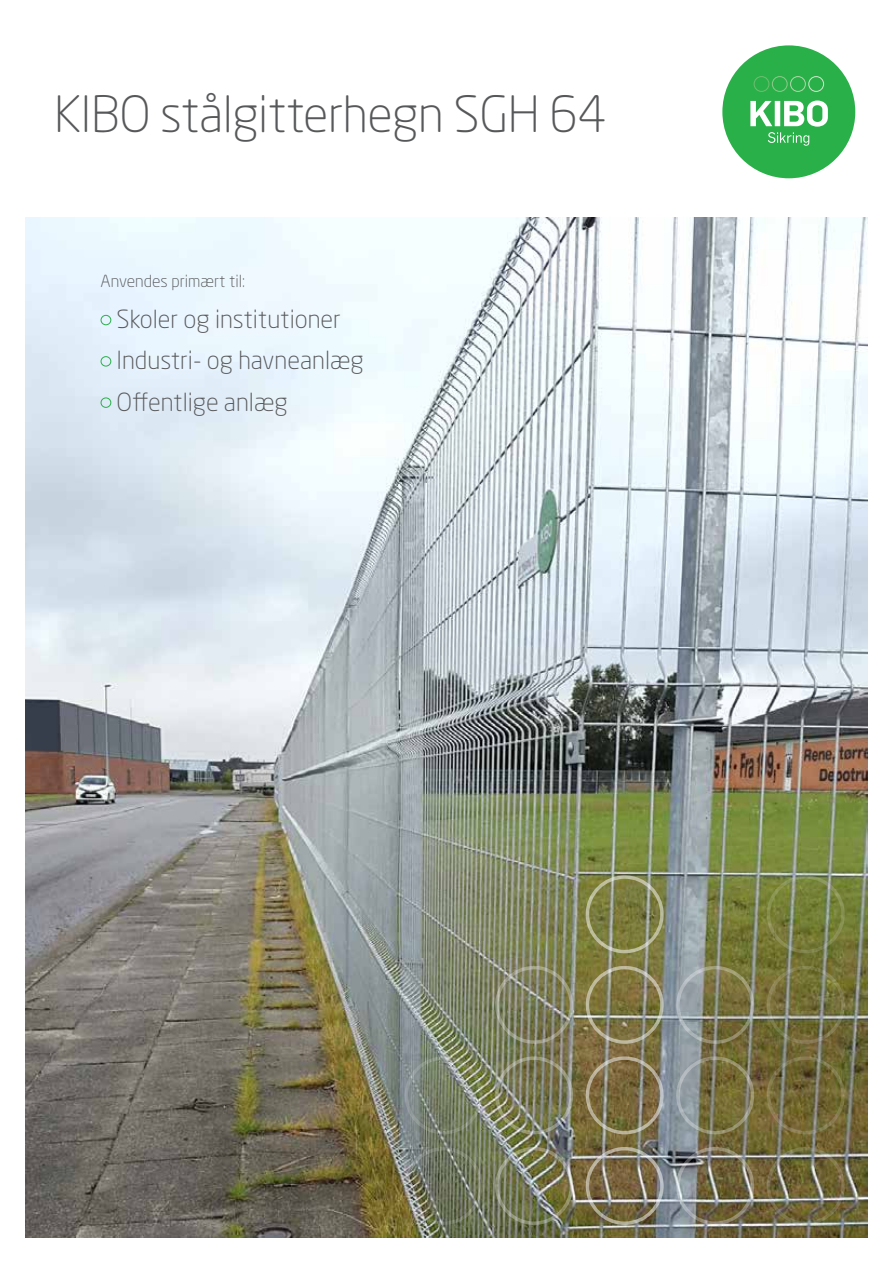
<style>
.page{position:relative;width:893px;height:1263px;background:#fff}
.page>*{position:absolute;margin:0;border:0;box-sizing:border-box;transform-origin:0 0}
.t1{font:300 49.5px "Neo Sans Std";letter-spacing:-.01em;color:#57585a}
.t2{font:300 24.75px/41.2px "Neo Sans Std";color:#57585a}
.t3{font:300 16.5px "Neo Sans Std";color:#57585a}
</style>
<div class="page">
<img style="left:26px;top:218px;width:841px;height:1019px">
<div style="left:101px;top:315px;width:10px;height:10px;border:1px solid #2ab049;border-radius:50%"></div>
<div style="left:101px;top:356px;width:10px;height:10px;border:1px solid #2ab049;border-radius:50%"></div>
<div style="left:101px;top:397px;width:10px;height:11px;border:1px solid #2ab049;border-radius:50%"></div>
<div style="left:722px;top:45px;width:133px;height:133px;background:#2ab049;border-radius:50%"></div>
<svg style="left:750px;top:100px;width:78px;height:46px"></svg>
<svg style="left:754px;top:76px;width:70px;height:16px"></svg>
<img style="left:405px;top:1147px;width:78px;height:78px">
<img style="left:495px;top:1147px;width:78px;height:78px">
<svg style="left:495px;top:966px;width:78px;height:78px;background:#848569"></svg>
<svg style="left:405px;top:1056px;width:78px;height:78px;background:#808875"></svg>
<img style="left:495px;top:1056px;width:78px;height:78px">
<img style="left:586px;top:1147px;width:78px;height:78px">
<img style="left:586px;top:966px;width:78px;height:78px">
<svg style="left:586px;top:1056px;width:78px;height:78px;background:#837653"></svg>
<img style="left:767px;top:1147px;width:78px;height:78px">
<svg style="left:767px;top:966px;width:78px;height:78px;background:#777344"></svg>
<svg style="left:767px;top:1056px;width:78px;height:78px;background:#73693c"></svg>
<svg style="left:767px;top:875px;width:78px;height:78px;background:#788243"></svg>
<img style="left:676px;top:1147px;width:78px;height:78px">
<svg style="left:676px;top:966px;width:78px;height:78px;background:#87876d"></svg>
<svg style="left:676px;top:1056px;width:78px;height:78px;background:#817f61"></svg>
<svg style="left:586px;top:875px;width:78px;height:78px;background:#858751"></svg>
<h1 class="t1" style="left:54px;top:84px;width:554px">KIBO stålgitterhegn SGH 64</h1>
<p class="t3" style="left:101px;top:271px;width:146px">Anvendes primært til:</p>
<p class="t2" style="left:117px;top:298px;width:249px">Skoler og institutioner<br>Industri- og havneanlæg<br>Offentlige anlæg</p>
</div>
